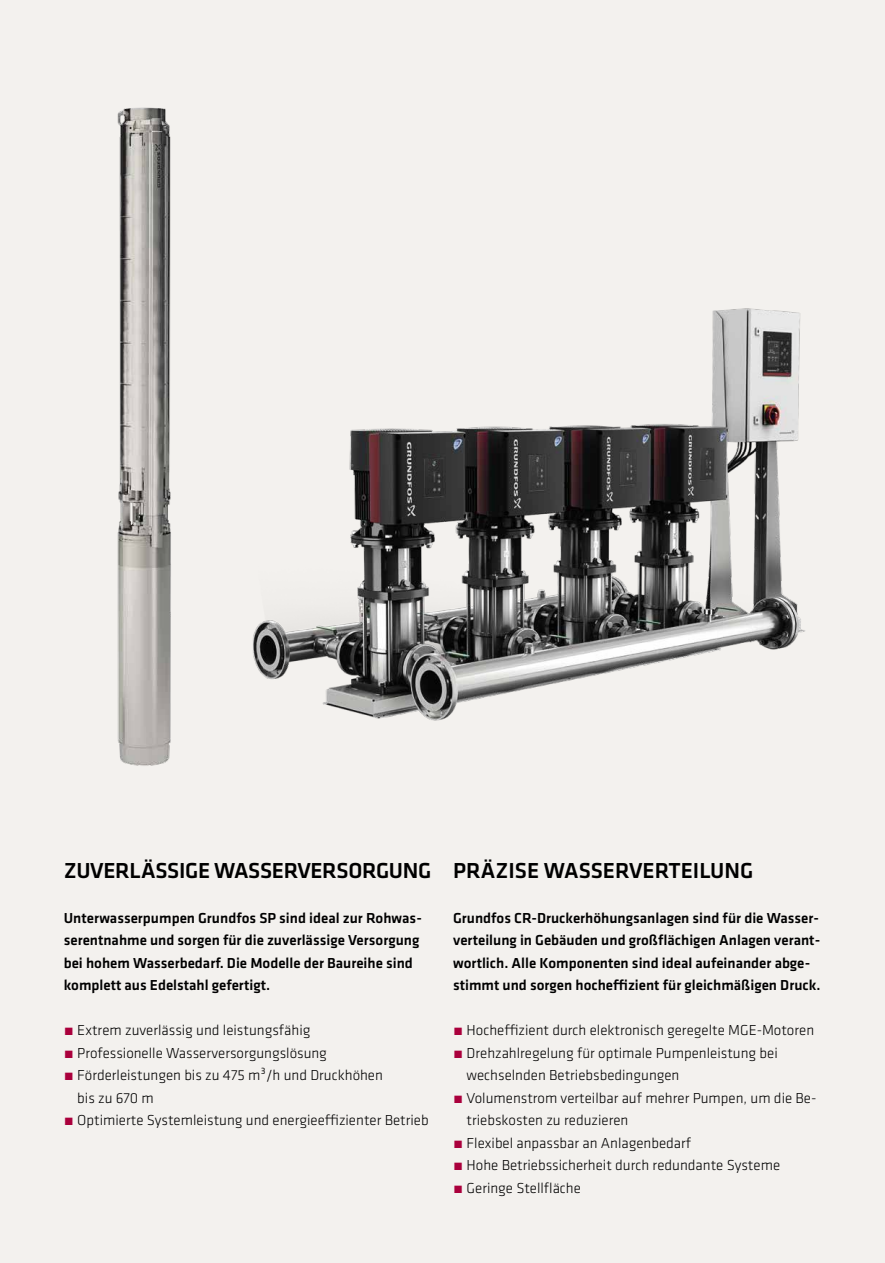
<style>
.page{position:relative;width:885px;height:1263px;background:#fff}
.page>*{position:absolute;margin:0;border:0;box-sizing:border-box;transform-origin:0 0}
.t1{font:500 22.5px "GC Klavika Fein";letter-spacing:-.015em;color:#000}
.t2{font:300 15px/22.5px "GC Klavika Fein";color:#000}
.t3{font:500 15px/22.5px "GC Klavika Fein";color:#000}
.s1{color:#aa003c}
</style>
<div class="page">
<div style="left:0;top:0;width:884px;height:1263px;background:#f3f1ee"></div>
<img style="left:117px;top:107px;width:54px;height:659px">
<img style="left:253px;top:308px;width:552px;height:413px">
<h1 class="t1" style="left:64px;top:855px;width:369px">ZUVERLÄSSIGE WASSERVERSORGUNG</h1>
<p class="t3" style="left:64px;top:906px;width:359px">Unterwasserpumpen Grundfos SP sind ideal zur Rohwas&shy;serentnahme und sorgen für die zuverlässige Versorgung bei hohem Wasserbedarf. Die Modelle der Baureihe sind komplett aus Edelstahl gefertigt.</p>
<p class="t2" style="left:64px;top:1019px;width:248px"><span class="s1">•</span> Extrem zuverlässig und leistungsfähig</p>
<p class="t2" style="left:64px;top:1041px;width:265px"><span class="s1">•</span> Professionelle Wasserversorgungslösung</p>
<p class="t2" style="left:77px;top:1064px;width:307px;text-indent:-13px"><span class="s1">•</span> Förderleistungen bis zu 475 m³/h und Druckhöhen bis zu 670 m</p>
<p class="t2" style="left:64px;top:1109px;width:366px"><span class="s1">•</span> Optimierte Systemleistung und energieeffizienter Betrieb</p>
<h1 class="t1" style="left:453px;top:855px;width:301px">PRÄZISE WASSERVERTEILUNG</h1>
<p class="t3" style="left:453px;top:906px;width:369px">Grundfos CR-Druckerhöhungsanlagen sind für die Wasser&shy;verteilung in Gebäuden und großflächigen Anlagen verant&shy;wortlich. Alle Komponenten sind ideal aufeinander abge&shy;stimmt und sorgen hocheffizient für gleichmäßigen Druck.</p>
<p class="t2" style="left:453px;top:1019px;width:362px"><span class="s1">•</span> Hocheffizient durch elektronisch geregelte MGE-Motoren</p>
<p class="t2" style="left:466px;top:1041px;width:312px;text-indent:-13px"><span class="s1">•</span> Drehzahlregelung für optimale Pumpenleistung bei wechselnden Betriebsbedingungen</p>
<p class="t2" style="left:466px;top:1086px;width:351px;text-indent:-13px"><span class="s1">•</span> Volumenstrom verteilbar auf mehrer Pumpen, um die Be&shy;triebskosten zu reduzieren</p>
<p class="t2" style="left:453px;top:1131px;width:240px"><span class="s1">•</span> Flexibel anpassbar an Anlagenbedarf</p>
<p class="t2" style="left:453px;top:1154px;width:328px"><span class="s1">•</span> Hohe Betriebssicherheit durch redundante Systeme</p>
<p class="t2" style="left:453px;top:1176px;width:129px"><span class="s1">•</span> Geringe Stellfläche</p>
</div>
